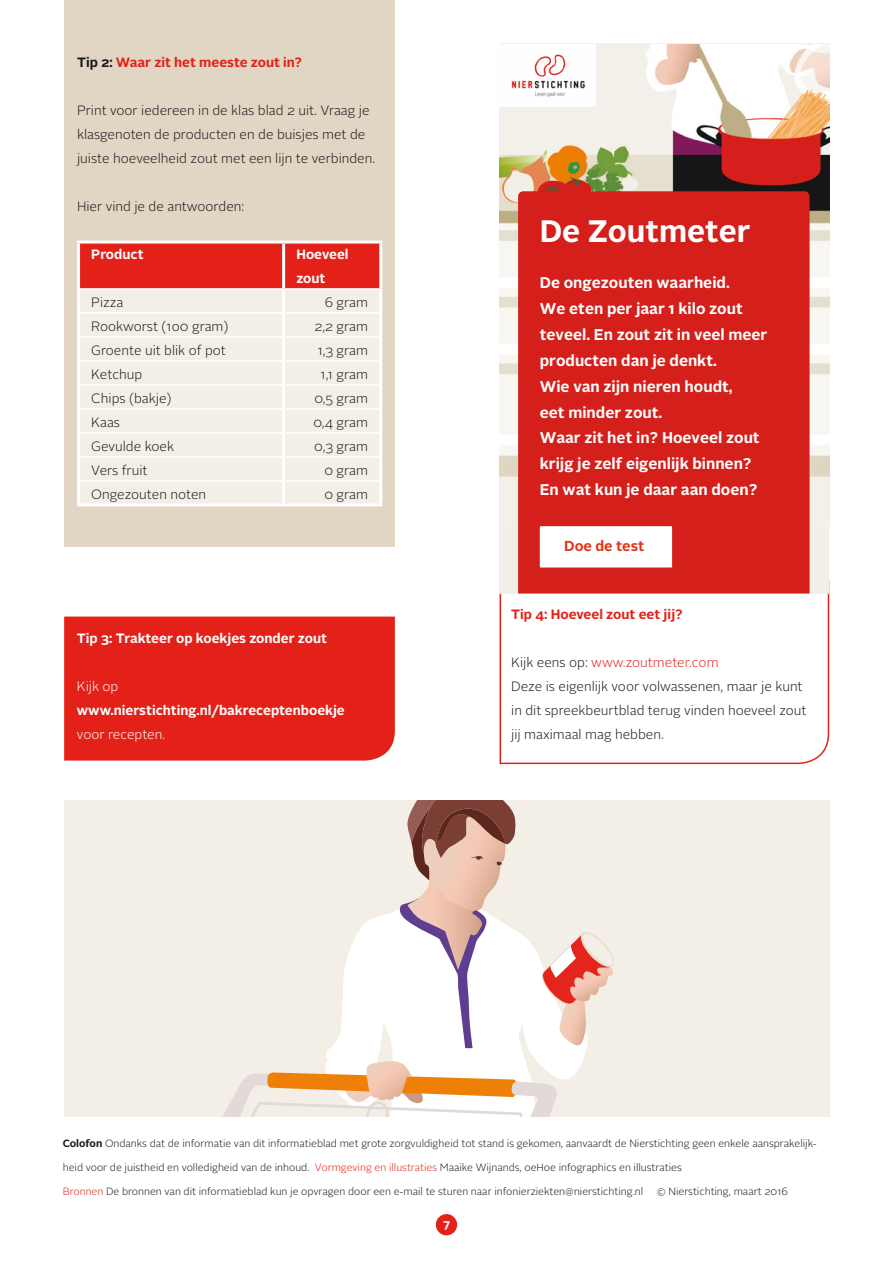
<style>
.page{position:relative;width:893px;height:1263px;background:#fff}
.page>*{position:absolute;margin:0;border:0;box-sizing:border-box;transform-origin:0 0}
.t1{font:700 31.05px "Alright Sans";color:#fff}
.t2{font:700 15.45px/25.8px "Alright Sans";color:#fff}
.t3{font:700 14.4px "Alright Sans";color:#e03718}
.brood{font:300 13.5px/24px "Alright Sans";color:#1a171c}
.brood-2{font:700 13.5px/24px "Alright Sans";color:#fff}
.kader_kop_2{font:700 13.5px "Alright Sans";color:#e32119}
.brood-3{font:300 13.5px "Alright Sans";color:#e32119}
.brood-4{font:700 13.5px "Alright Sans";color:#e32119}
.brood-5{font:300 13.5px "Alright Sans";color:#fff}
.t4{font:700 12px "Alright Sans";color:#fff}
.tekst_brood{font:300 10.5px "Alright Sans";color:#1a171c}
.s1{color:#1a171c}
.s2{font-weight:700}
.s3{color:#e32119}
</style>
<div class="page">
<svg style="left:499px;top:580px;width:331px;height:185px"></svg>
<div style="left:64px;top:0;width:330px;height:547px;background:#e0d6c3"></div>
<div style="left:64px;top:617px;width:331px;height:144px;background:#e32119"></div>
<div style="left:436px;top:1214px;width:21px;height:21px;background:#e32119;border-radius:50%"></div>
<div style="left:80px;top:244px;width:299px;height:44px;background:#e32119"></div>
<div style="left:80px;top:290px;width:299px;height:213px;background:#f3efe7"></div>
<hr style="left:77px;top:241px;width:207px;height:3px;background:#fff">
<hr style="left:77px;top:244px;width:3px;height:45px;background:#fff">
<hr style="left:284px;top:241px;width:98px;height:3px;background:#fff">
<hr style="left:282px;top:244px;width:3px;height:44px;background:#fff">
<hr style="left:379px;top:244px;width:3px;height:45px;background:#fff">
<hr style="left:80px;top:288px;width:204px;height:2px;background:#fff">
<hr style="left:284px;top:288px;width:95px;height:2px;background:#fff">
<hr style="left:80px;top:312px;width:204px;height:2px;background:#fff">
<hr style="left:284px;top:312px;width:95px;height:2px;background:#fff">
<hr style="left:80px;top:336px;width:204px;height:2px;background:#fff">
<hr style="left:284px;top:336px;width:95px;height:2px;background:#fff">
<hr style="left:80px;top:360px;width:204px;height:2px;background:#fff">
<hr style="left:284px;top:360px;width:95px;height:2px;background:#fff">
<hr style="left:80px;top:384px;width:204px;height:2px;background:#fff">
<hr style="left:284px;top:384px;width:95px;height:2px;background:#fff">
<hr style="left:80px;top:408px;width:204px;height:2px;background:#fff">
<hr style="left:284px;top:408px;width:95px;height:2px;background:#fff">
<hr style="left:80px;top:432px;width:204px;height:2px;background:#fff">
<hr style="left:284px;top:432px;width:95px;height:2px;background:#fff">
<hr style="left:80px;top:456px;width:204px;height:2px;background:#fff">
<hr style="left:284px;top:456px;width:95px;height:2px;background:#fff">
<hr style="left:80px;top:480px;width:204px;height:2px;background:#fff">
<hr style="left:284px;top:480px;width:95px;height:2px;background:#fff">
<hr style="left:77px;top:289px;width:3px;height:24px;background:#fff">
<hr style="left:282px;top:290px;width:3px;height:22px;background:#fff">
<hr style="left:379px;top:289px;width:3px;height:24px;background:#fff">
<hr style="left:77px;top:313px;width:3px;height:24px;background:#fff">
<hr style="left:282px;top:314px;width:3px;height:22px;background:#fff">
<hr style="left:379px;top:313px;width:3px;height:24px;background:#fff">
<hr style="left:77px;top:337px;width:3px;height:24px;background:#fff">
<hr style="left:282px;top:338px;width:3px;height:22px;background:#fff">
<hr style="left:379px;top:337px;width:3px;height:24px;background:#fff">
<hr style="left:77px;top:361px;width:3px;height:24px;background:#fff">
<hr style="left:282px;top:362px;width:3px;height:22px;background:#fff">
<hr style="left:379px;top:361px;width:3px;height:24px;background:#fff">
<hr style="left:77px;top:385px;width:3px;height:24px;background:#fff">
<hr style="left:282px;top:386px;width:3px;height:22px;background:#fff">
<hr style="left:379px;top:385px;width:3px;height:24px;background:#fff">
<hr style="left:77px;top:409px;width:3px;height:24px;background:#fff">
<hr style="left:282px;top:410px;width:3px;height:22px;background:#fff">
<hr style="left:379px;top:409px;width:3px;height:24px;background:#fff">
<hr style="left:77px;top:433px;width:3px;height:24px;background:#fff">
<hr style="left:282px;top:434px;width:3px;height:22px;background:#fff">
<hr style="left:379px;top:433px;width:3px;height:24px;background:#fff">
<hr style="left:77px;top:457px;width:3px;height:24px;background:#fff">
<hr style="left:282px;top:458px;width:3px;height:22px;background:#fff">
<hr style="left:379px;top:457px;width:3px;height:24px;background:#fff">
<hr style="left:77px;top:481px;width:3px;height:22px;background:#fff">
<hr style="left:282px;top:482px;width:3px;height:21px;background:#fff">
<hr style="left:379px;top:481px;width:3px;height:22px;background:#fff">
<hr style="left:77px;top:503px;width:207px;height:3px;background:#fff">
<hr style="left:284px;top:503px;width:98px;height:3px;background:#fff">
<div style="left:64px;top:801px;width:765px;height:315px;background:#f3efe7"></div>
<svg style="left:326px;top:910px;width:261px;height:170px;fill:#fff"></svg>
<svg style="left:398px;top:801px;width:118px;height:247px;background:#dbc6c3"></svg>
<svg style="left:223px;top:1061px;width:336px;height:55px"></svg>
<svg style="left:541px;top:930px;width:73px;height:116px"></svg>
<div style="left:499px;top:391px;width:330px;height:202px;background:#f2efe8"></div>
<img style="left:499px;top:44px;width:330px;height:482px">
<div style="left:518px;top:191px;width:291px;height:402px;background:#d41f1b"></div>
<div style="left:540px;top:526px;width:132px;height:41px;background:#fff"></div>
<hr style="left:499px;top:43px;width:330px;height:1px;background:#e5e4e5">
<img style="left:499px;top:45px;width:97px;height:62px">
<p class="kader_kop_2" style="left:77px;top:52px;width:227px"><span class="s1">Tip 2:</span> Waar zit het meeste zout in?</p>
<p class="brood" style="left:77px;top:98px;width:300px">Print voor iedereen in de klas blad 2 uit. Vraag je klasgenoten de producten en de buisjes met de juiste hoeveelheid zout met een lijn te verbinden.</p>
<p class="brood" style="left:77px;top:194px;width:169px">Hier vind je de antwoorden:</p>
<p class="brood-2" style="left:91px;top:242px;width:54px">Product</p>
<p class="brood-2" style="left:296px;top:242px;width:54px">Hoeveel zout</p>
<p class="brood" style="left:91px;top:290px;width:34px">Pizza</p>
<p class="brood" style="left:325px;top:290px;width:45px">6 gram</p>
<p class="brood" style="left:91px;top:314px;width:139px">Rookworst (1o0 gram)</p>
<p class="brood" style="left:314px;top:314px;width:55px">2,2 gram</p>
<p class="brood" style="left:91px;top:338px;width:136px">Groente uit blik of pot</p>
<p class="brood" style="left:317px;top:338px;width:52px">1,3 gram</p>
<p class="brood" style="left:91px;top:362px;width:53px">Ketchup</p>
<p class="brood" style="left:320px;top:362px;width:49px">1,1 gram</p>
<p class="brood" style="left:91px;top:386px;width:82px">Chips (bakje)</p>
<p class="brood" style="left:314px;top:386px;width:55px">0,5 gram</p>
<p class="brood" style="left:91px;top:410px;width:30px">Kaas</p>
<p class="brood" style="left:313px;top:410px;width:56px">0,4 gram</p>
<p class="brood" style="left:91px;top:434px;width:84px">Gevulde koek</p>
<p class="brood" style="left:314px;top:434px;width:55px">0,3 gram</p>
<p class="brood" style="left:91px;top:458px;width:58px">Vers fruit</p>
<p class="brood" style="left:324px;top:458px;width:45px">0 gram</p>
<p class="brood" style="left:91px;top:482px;width:116px">Ongezouten noten</p>
<p class="brood" style="left:324px;top:482px;width:45px">0 gram</p>
<p class="brood-2" style="left:77px;top:626px;width:252px">Tip 3: Trakteer op koekjes zonder zout</p>
<p class="brood-5" style="left:77px;top:677px;width:43px">Kijk op</p>
<p class="brood-2" style="left:77px;top:698px;width:269px">www.nierstichting.nl/bakreceptenboekje</p>
<p class="brood-5" style="left:77px;top:725px;width:90px">voor recepten.</p>
<p class="t1" style="left:540px;top:209px;width:212px">De Zoutmeter</p>
<p class="t2" style="left:540px;top:270px;width:229px">De ongezouten waarheid.<br>We eten per jaar 1 kilo zout teveel. En zout zit in veel meer producten dan je denkt.<br>Wie van zijn nieren houdt,<br>eet minder zout.<br>Waar zit het in? Hoeveel zout krijg je zelf eigenlijk binnen?<br>En wat kun je daar aan doen?</p>
<p class="t3" style="left:564px;top:536px;width:82px">Doe de test</p>
<p class="brood-4" style="left:511px;top:604px;width:173px">Tip 4: Hoeveel zout eet jij?</p>
<p class="brood-3" style="left:511px;top:653px;width:209px"><span class="s1">Kijk eens op:</span> www.zoutmeter.com</p>
<p class="brood" style="left:511px;top:674px;width:297px">Deze is eigenlijk voor volwassenen, maar je kunt in dit spreekbeurtblad terug vinden hoeveel zout jij maximaal mag hebben.</p>
<p class="tekst_brood" style="left:63px;top:1136px;width:756px"><span class="s2">Colofon</span> Ondanks dat de informatie van dit informatieblad met grote zorgvuldigheid tot stand is gekomen, aanvaardt de Nierstichting geen enkele aansprakelijk-</p>
<p class="tekst_brood" style="left:63px;top:1160px;width:620px">heid voor de juistheid en volledigheid van de inhoud. <span class="s3">Vormgeving en illustraties</span> Maaike Wijnands, oeHoe infographics en illustraties</p>
<p class="tekst_brood" style="left:63px;top:1184px;width:582px"><span class="s3">Bronnen</span> De bronnen van dit informatieblad kun je opvragen door een e-mail te sturen naar infonierziekten@nierstichting.nl</p>
<p class="tekst_brood" style="left:657px;top:1184px;width:133px">© Nierstichting, maart 2016</p>
<p class="t4" style="left:443px;top:1216px;width:8px">7</p>
</div>
